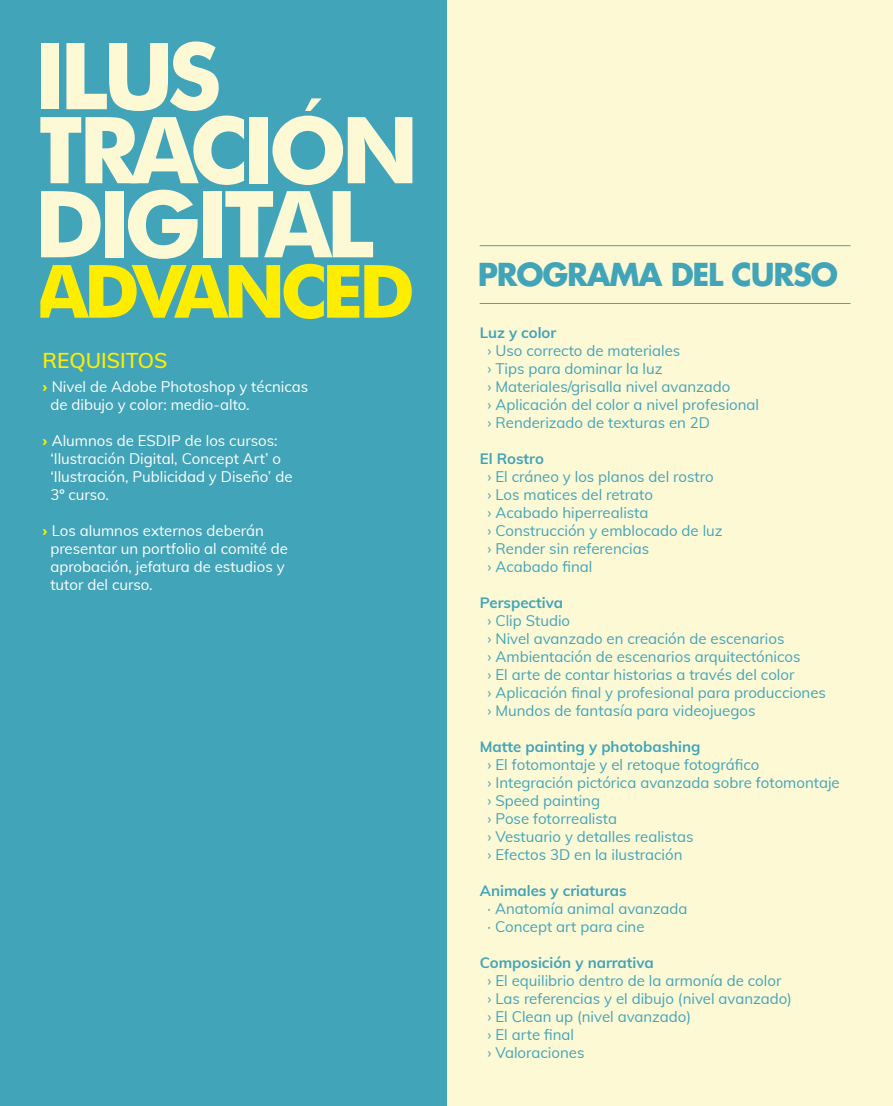
<style>
.page{position:relative;width:893px;height:1106px;background:#fff}
.page>*{position:absolute;margin:0;border:0;box-sizing:border-box;transform-origin:0 0}
.t1{font:700 30.75px "Futura";letter-spacing:-.04em;color:#41a4b9}
.t2{font:600 21px "Muli";color:#ffed00}
.t3{font:15px/18px "Muli";color:#41a4b9}
.t4{font:15px/18px "Muli";color:#fff}
.t5{font:700 15px "Muli";color:#41a4b9}
.s1{font-weight:900;color:#ffed00}
</style>
<div class="page">
<div style="left:0;top:0;width:448px;height:1106px;background:#41a4b9"></div>
<div style="left:448px;top:0;width:445px;height:1106px;background:#fdf9d5"></div>
<hr style="left:480px;top:245px;width:370px;height:1px;background:#42a6b9">
<hr style="left:480px;top:303px;width:370px;height:1px;background:#42a6b9">
<svg style="left:40px;top:41px;width:372px;height:278px"></svg>
<h2 class="t2" style="left:43px;top:345px;width:126px">REQUISITOS</h2>
<p class="t4" style="left:50px;top:377px;width:259px;text-indent:-8px"><span class="s1">›</span> Nivel de Adobe Photoshop y técnicas de dibujo y color: medio-alto.</p>
<p class="t4" style="left:50px;top:431px;width:244px;text-indent:-8px"><span class="s1">›</span> Alumnos de ESDIP de los cursos: ‘Ilustración Digital, Concept Art’ o ‘Ilustración, Publicidad y Diseño’ de<br>3º curso.</p>
<p class="t4" style="left:50px;top:521px;width:239px;text-indent:-8px"><span class="s1">›</span> Los alumnos externos deberán presentar un portfolio al comité de aprobación, jefatura de estudios y tutor del curso.</p>
<h1 class="t1" style="left:478px;top:253px;width:362px">PROGRAMA DEL CURSO</h1>
<p class="t5" style="left:480px;top:322px;width:78px">Luz y color</p>
<p class="t3" style="left:488px;top:341px;width:273px">› Uso correcto de materiales<br>› Tips para dominar la luz<br>› Materiales/grisalla nivel avanzado<br>› Aplicación del color a nivel profesional › Renderizado de texturas en 2D</p>
<p class="t5" style="left:480px;top:448px;width:66px">El Rostro</p>
<p class="t3" style="left:488px;top:467px;width:237px">› El cráneo y los planos del rostro<br>› Los matices del retrato<br>› Acabado hiperrealista<br>› Construcción y emblocado de luz › Render sin referencias<br>› Acabado final</p>
<p class="t5" style="left:480px;top:592px;width:85px">Perspectiva</p>
<p class="t3" style="left:488px;top:611px;width:340px">› Clip Studio<br>› Nivel avanzado en creación de escenarios<br>› Ambientación de escenarios arquitectónicos<br>› El arte de contar historias a través del color<br>› Aplicación final y profesional para producciones › Mundos de fantasía para videojuegos</p>
<p class="t5" style="left:480px;top:736px;width:222px">Matte painting y photobashing</p>
<p class="t3" style="left:488px;top:755px;width:354px">› El fotomontaje y el retoque fotográfico<br>› Integración pictórica avanzada sobre fotomontaje › Speed painting<br>› Pose fotorrealista<br>› Vestuario y detalles realistas<br>› Efectos 3D en la ilustración</p>
<p class="t5" style="left:480px;top:880px;width:148px">Animales y criaturas</p>
<p class="t3" style="left:488px;top:899px;width:201px">· Anatomía animal avanzada · Concept art para cine</p>
<p class="t5" style="left:480px;top:952px;width:175px">Composición y narrativa</p>
<p class="t3" style="left:488px;top:971px;width:306px">› El equilibrio dentro de la armonía de color<br>› Las referencias y el dibujo (nivel avanzado) › El Clean up (nivel avanzado)<br>› El arte final<br>› Valoraciones</p>
</div>
